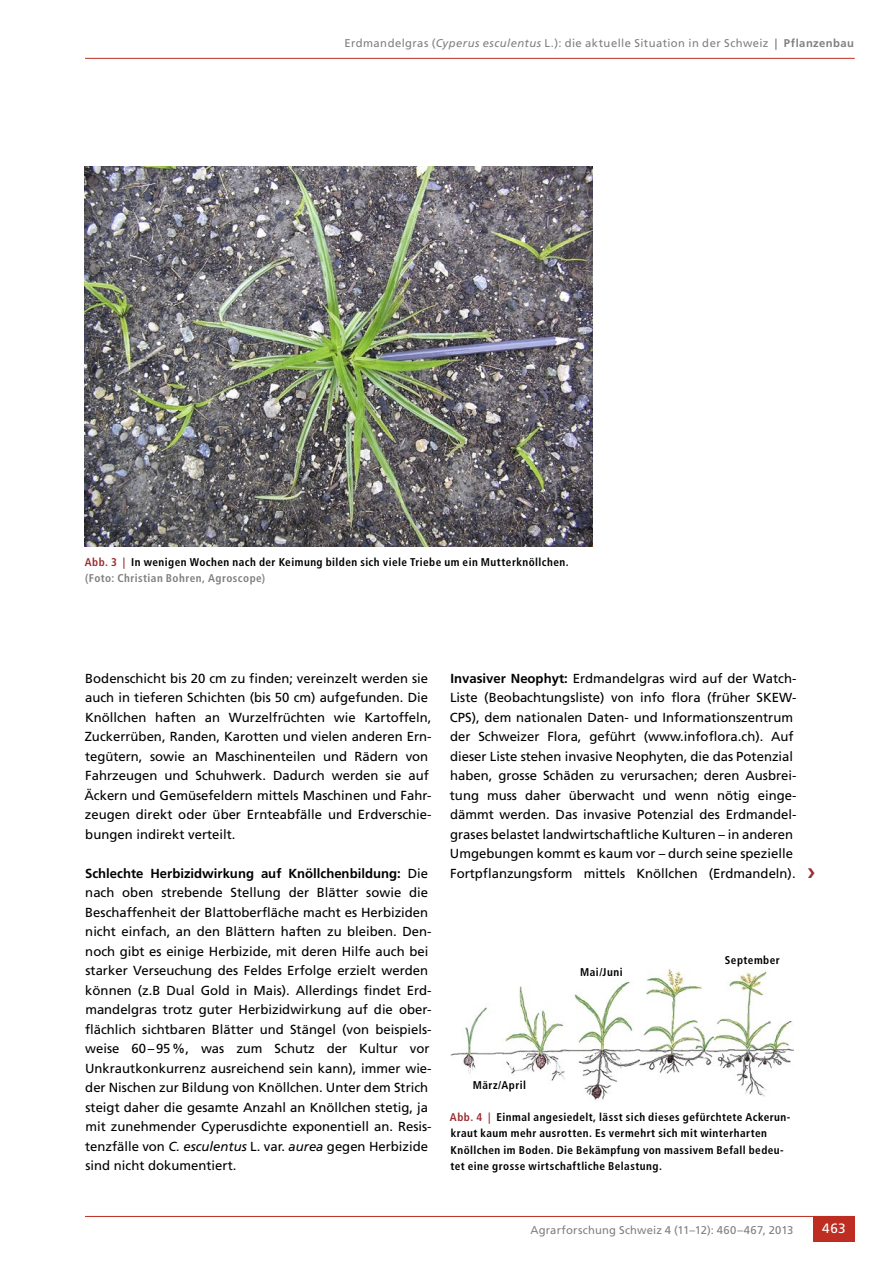
<style>
.page{position:relative;width:893px;height:1263px;background:#fff}
.page>*{position:absolute;margin:0;border:0;box-sizing:border-box;transform-origin:0 0}
.t1{font:13.5px "Frutiger LT Std";color:#fff}
.t2{font:13.2px/19.5px "Frutiger LT Std";color:#000}
.t3{font:700 condensed 11.25px/16.5px "Frutiger LT Std";letter-spacing:.04em;color:#000}
.t4{font:11.25px "Frutiger LT Std";letter-spacing:.035em;color:#808080}
.t5{font:11.25px "Frutiger LT Std";letter-spacing:.015em;color:#808080}
.s1{font-style:italic}
.s2{font-weight:700}
.s3{color:#9a2b2f}
.s4{color:#808080}
</style>
<div class="page">
<hr style="left:85px;top:1216px;width:770px;height:1px;background:#bd2d21">
<div style="left:813px;top:1216px;width:42px;height:26px;background:#bd2d21"></div>
<hr style="left:85px;top:58px;width:770px;height:1px;background:#bd2d21">
<img style="left:85px;top:166px;width:507px;height:380px">
<img style="left:450px;top:969px;width:344px;height:131px">
<p class="t4" style="left:344px;top:36px;width:511px">Erdmandelgras (<span class="s1">Cyperus esculentus</span> L.): die aktuelle Situation in der Schweiz <span class="s2">| Pflanzenbau</span></p>
<p class="t3" style="left:85px;top:554px;width:486px"><span class="s3">Abb. 3 |</span> In wenigen Wochen nach der Keimung bilden sich viele Triebe um ein Mutterknöllchen. <span class="s4">(Foto: Christian Bohren, Agroscope)</span></p>
<p class="t2" style="left:84px;top:668px;width:349px">Bodenschicht bis 20 cm zu finden; vereinzelt werden sie auch in tieferen Schichten (bis 50 cm) aufgefunden. Die Knöllchen haften an Wurzelfrüchten wie Kartoffeln, Zuckerrüben, Randen, Karotten und vielen anderen Ern&shy;tegütern, sowie an Maschinenteilen und Rädern von Fahrzeugen und Schuhwerk. Dadurch werden sie auf Äckern und Gemüsefeldern mittels Maschinen und Fahr&shy;zeugen direkt oder über Ernteabfälle und Erdverschie&shy;bungen indirekt verteilt.</p>
<p class="t2" style="left:85px;top:863px;width:348px"><span class="s2">Schlechte Herbizidwirkung auf Knöllchenbildung:</span> Die nach oben strebende Stellung der Blätter sowie die Beschaffenheit der Blattoberfläche macht es Herbiziden nicht einfach, an den Blättern haften zu bleiben. Den&shy;noch gibt es einige Herbizide, mit deren Hilfe auch bei starker Verseuchung des Feldes Erfolge erzielt werden können (z.B Dual Gold in Mais). Allerdings findet Erd&shy;mandelgras trotz guter Herbizidwirkung auf die ober&shy;flächlich sichtbaren Blätter und Stängel (von beispiels&shy;weise 60–95%, was zum Schutz der Kultur vor Unkrautkonkurrenz ausreichend sein kann), immer wie&shy;der Nischen zur Bildung von Knöllchen. Unter dem Strich steigt daher die gesamte Anzahl an Knöllchen stetig, ja mit zunehmender Cyperusdichte exponentiell an. Resis&shy;tenzfälle von <span class="s1">C. esculentus</span> L. var. <span class="s1">aurea</span> gegen Herbizide sind nicht dokumentiert.</p>
<p class="t2" style="left:450px;top:668px;width:348px"><span class="s2">Invasiver Neophyt:</span> Erdmandelgras wird auf der Watch-Liste (Beobachtungsliste) von info flora (früher SKEW-CPS), dem nationalen Daten- und Informationszentrum der Schweizer Flora, geführt (www.infoflora.ch). Auf dieser Liste stehen invasive Neophyten, die das Potenzial haben, grosse Schäden zu verursachen; deren Ausbrei&shy;tung muss daher überwacht und wenn nötig einge&shy;dämmt werden. Das invasive Potenzial des Erdmandel&shy;grases belastet landwirtschaftliche Kulturen – in anderen Umgebungen kommt es kaum vor – durch seine spezielle Fortpflanzungsform mittels Knöllchen (Erdmandeln).</p>
<p class="t3" style="left:473px;top:1076px;width:55px">März/April</p>
<p class="t3" style="left:580px;top:963px;width:44px">Mai/Juni</p>
<p class="t3" style="left:725px;top:952px;width:56px">September</p>
<p class="t3" style="left:450px;top:1108px;width:342px"><span class="s3">Abb. 4 |</span> Einmal angesiedelt, lässt sich dieses gefürchtete Ackerun&shy;kraut kaum mehr ausrotten. Es vermehrt sich mit winterharten Knöllchen im Boden. Die Bekämpfung von massivem Befall bedeu&shy;tet eine grosse wirtschaftliche Belastung.</p>
<p class="t5" style="left:530px;top:1223px;width:264px">Agrarforschung Schweiz 4 (11–12): 460–467, 2013</p>
<p class="t1" style="left:822px;top:1221px;width:25px">463</p>
</div>
